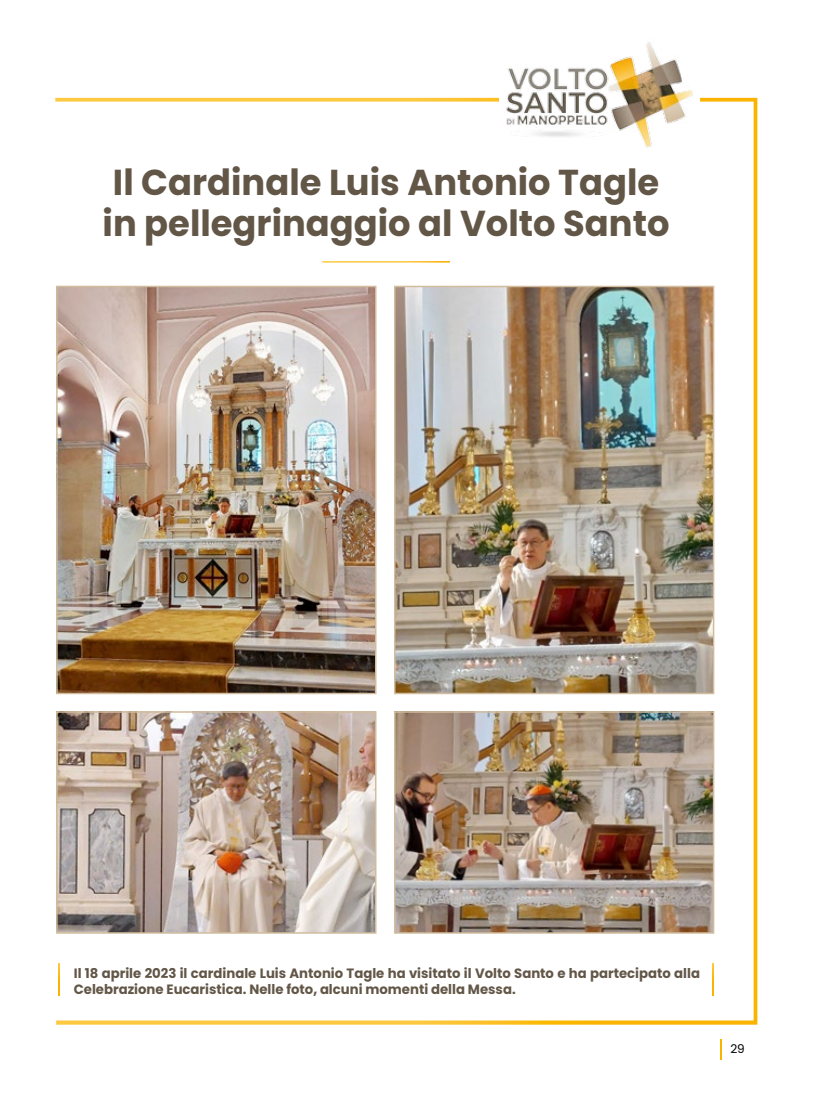
<style>
.page{position:relative;width:830px;height:1106px;background:#fff}
.page>*{position:absolute;margin:0;border:0;box-sizing:border-box;transform-origin:0 0}
.t1{font:700 36px/40.5px "Poppins";color:#625647}
.t2{font:700 13.5px/16.5px "Poppins";color:#625647}
.t3{font:12px "Poppins";color:#000}
</style>
<div class="page">
<img style="left:55px;top:98px;width:702px;height:926px">
<div style="left:499px;top:32px;width:200px;height:118px;background:#fff"></div>
<img style="left:500px;top:37px;width:195px;height:113px">
<svg style="left:720px;top:1039px;width:1px;height:21px"></svg>
<h1 class="t1" style="left:103px;top:162px;width:568px">Il Cardinale Luis Antonio Tagle in pellegrinaggio al Volto Santo</h1>
<p class="t2" style="left:74px;top:964px;width:627px">Il 18 aprile 2023 il cardinale Luis Antonio Tagle ha visitato il Volto Santo e ha partecipato alla<br>Celebrazione Eucaristica. Nelle foto, alcuni momenti della Messa.</p>
<p class="t3" style="left:730px;top:1042px;width:16px">29</p>
</div>
